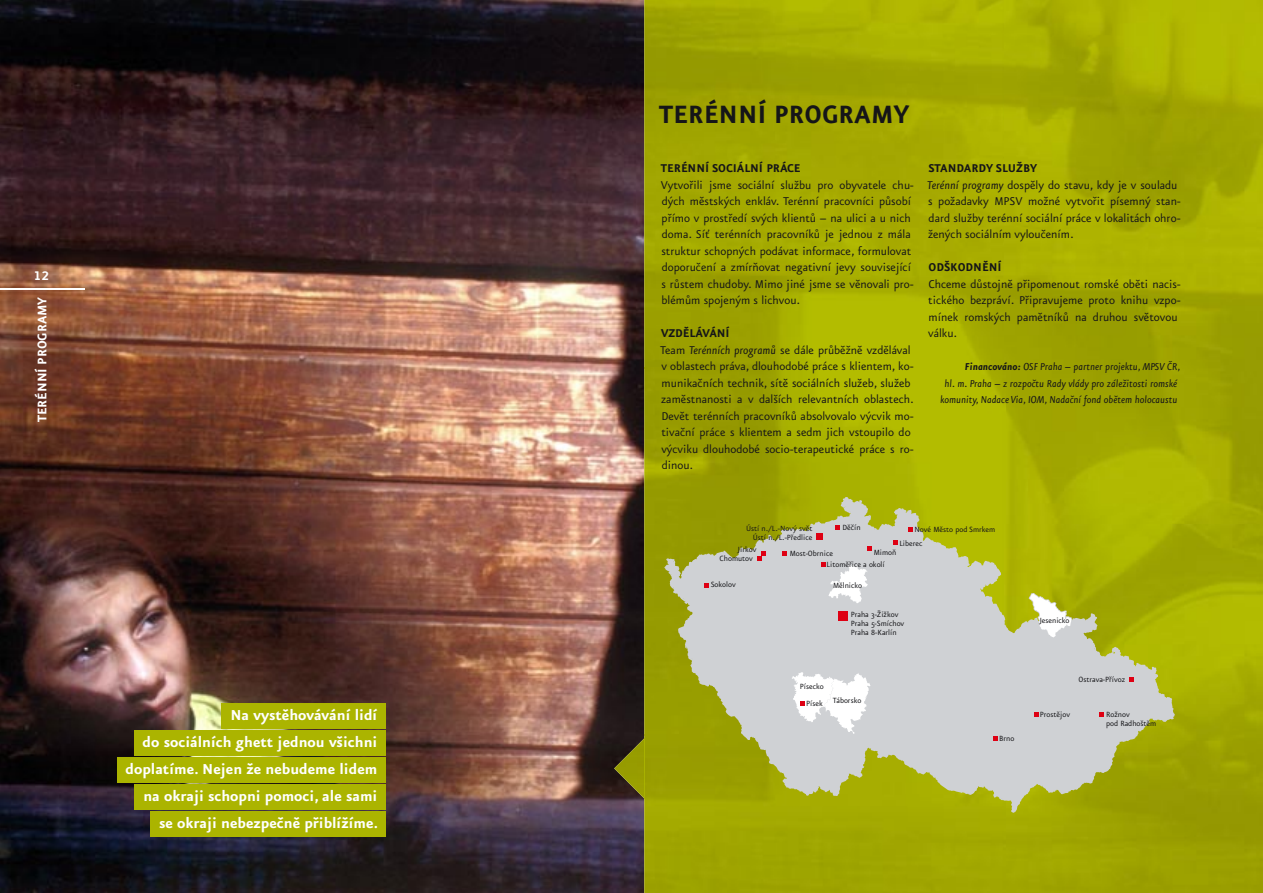
<style>
.page{position:relative;width:1263px;height:893px;background:#fff}
.page>*{position:absolute;margin:0;border:0;box-sizing:border-box;transform-origin:0 0}
.t1{font:700 30px "Eureka Sans OT";color:#151518}
.t2{font:700 17.25px/27px "Eureka Sans OT";color:#fff;text-align:right}
.t3{font:700 15px "Eureka Sans OT";color:#fff}
.t4{font:13.5px/16.5px "Eureka Sans OT";color:#151518}
.t5{font:700 13.5px "Eureka Sans OT";color:#151518}
.t6{font:italic 12px/16.5px "Eureka Sans OT";color:#151518;text-align:right}
.t7{font:9px/9px "Eureka Sans OT";color:#151518}
.s1{font-weight:700}
.s2{font-style:italic}
</style>
<div class="page">
<img style="left:0;top:0;width:1263px;height:893px">
<img style="left:614px;top:738px;width:30px;height:60px">
<img style="left:644px;top:738px;width:1px;height:60px">
<hr style="left:0;top:288px;width:85px;height:1px;background:#fff">
<div style="left:222px;top:704px;width:164px;height:25px;background:#abb400"></div>
<div style="left:134px;top:731px;width:252px;height:25px;background:#abb400"></div>
<div style="left:117px;top:758px;width:269px;height:25px;background:#abb400"></div>
<div style="left:135px;top:785px;width:251px;height:25px;background:#abb400"></div>
<div style="left:151px;top:812px;width:235px;height:25px;background:#abb400"></div>
<svg style="left:664px;top:497px;width:511px;height:316px;background:#bbbf75"></svg>
<div style="left:838px;top:611px;width:9px;height:9px;background:#de0013"></div>
<svg style="left:993px;top:736px;width:4px;height:4px"></svg>
<svg style="left:893px;top:541px;width:5px;height:4px"></svg>
<svg style="left:867px;top:546px;width:5px;height:5px"></svg>
<svg style="left:835px;top:525px;width:5px;height:4px"></svg>
<div style="left:816px;top:534px;width:7px;height:6px;background:#de0013"></div>
<svg style="left:821px;top:562px;width:47px;height:41px"></svg>
<svg style="left:704px;top:583px;width:5px;height:4px"></svg>
<svg style="left:792px;top:672px;width:78px;height:62px"></svg>
<svg style="left:757px;top:551px;width:9px;height:10px"></svg>
<svg style="left:782px;top:551px;width:5px;height:4px"></svg>
<svg style="left:908px;top:528px;width:5px;height:4px"></svg>
<svg style="left:1129px;top:678px;width:4px;height:4px"></svg>
<svg style="left:1099px;top:712px;width:5px;height:4px"></svg>
<svg style="left:1034px;top:712px;width:4px;height:4px"></svg>
<svg style="left:1029px;top:594px;width:42px;height:43px"></svg>
<p class="t3" style="left:34px;top:268px;width:17px">12</p>
<p class="t3" style="left:34px;top:422px;width:127px;rotate:-90deg">TERÉNNÍ PROGRAMY</p>
<p class="t2" style="left:126px;top:702px;width:254px">Na vystěhovávání lidí<br>do sociálních ghett jednou všichni doplatíme. Nejen že nebudeme lidem na okraji schopni pomoci, ale sami<br>se okraji nebezpečně přiblížíme.</p>
<h1 class="t1" style="left:659px;top:99px;width:252px">TERÉNNÍ PROGRAMY</h1>
<p class="t5" style="left:661px;top:162px;width:141px">TERÉNNÍ SOCIÁLNÍ PRÁCE</p>
<p class="t4" style="left:661px;top:177px;width:254px">Vytvořili jsme sociální službu pro obyvatele chu&shy;dých městských enkláv. Terénní pracovníci působí přímo v prostředí svých klientů – na ulici a u nich doma. Síť terénních pracovníků je jednou z mála struktur schopných podávat informace, formulovat doporučení a zmírňovat negativní jevy související s růstem chudoby. Mimo jiné jsme se věnovali pro&shy;blémům spojeným s lichvou.</p>
<p class="t4" style="left:660px;top:326px;width:255px"><span class="s1">VZDĚLÁVÁNÍ<br></span>Team <span class="s2">Terénních programů</span> se dále průběžně vzdělával v oblastech práva, dlouhodobé práce s klientem, ko&shy;munikačních technik, sítě sociálních služeb, služeb zaměstnanosti a v dalších relevantních oblastech.<br>Devět terénních pracovníků absolvovalo výcvik mo&shy;tivační práce s klientem a sedm jich vstoupilo do výcviku dlouhodobé socio-terapeutické práce s ro&shy;dinou.</p>
<p class="t4" style="left:927px;top:161px;width:254px"><span class="s1">STANDARDY SLUŽBY<br></span><span class="s2">Terénní programy</span> dospěly do stavu, kdy je v souladu s požadavky MPSV možné vytvořit písemný stan&shy;dard služby terénní sociální práce v lokalitách ohro&shy;žených sociálním vyloučením.</p>
<p class="t5" style="left:928px;top:261px;width:75px">ODŠKODNĚNÍ</p>
<p class="t4" style="left:928px;top:276px;width:254px">Chceme důstojně připomenout romské oběti nacis&shy;tického bezpráví. Připravujeme proto knihu vzpo&shy;mínek romských pamětníků na druhou světovou válku.</p>
<p class="t6" style="left:940px;top:359px;width:242px"><span class="s1">Financováno:</span> OSF Praha – partner projektu, MPSV ČR,<br>hl. m. Praha – z rozpočtu Rady vlády pro záležitosti romské komunity, Nadace Via, IOM, Nadační fond obětem holocaustu</p>
<p class="t7" style="left:842px;top:523px;width:20px">Děčín</p>
<p class="t7" style="left:746px;top:524px;width:68px;text-align:right">Ústí n./L.-Nový svět<br>Ústí n./L.-Předlice</p>
<p class="t7" style="left:719px;top:554px;width:35px">Chomutov</p>
<p class="t7" style="left:914px;top:526px;width:82px">Nové Město pod Smrkem</p>
<p class="t7" style="left:899px;top:539px;width:25px">Liberec</p>
<p class="t7" style="left:738px;top:545px;width:20px">Jirkov</p>
<p class="t7" style="left:874px;top:548px;width:24px">Mimoň</p>
<p class="t7" style="left:790px;top:549px;width:45px">Most-Obrnice</p>
<p class="t7" style="left:827px;top:560px;width:60px">Litoměřice a okolí</p>
<p class="t7" style="left:711px;top:581px;width:27px">Sokolov</p>
<p class="t7" style="left:833px;top:582px;width:31px">Mělnicko</p>
<p class="t7" style="left:851px;top:611px;width:55px">Praha 3-Žižkov<br>Praha 5-Smíchov<br>Praha 8-Karlín</p>
<p class="t7" style="left:1039px;top:616px;width:32px">Jesenicko</p>
<p class="t7" style="left:800px;top:682px;width:25px">Písecko</p>
<p class="t7" style="left:806px;top:700px;width:18px">Písek</p>
<p class="t7" style="left:833px;top:697px;width:30px">Táborsko</p>
<p class="t7" style="left:999px;top:734px;width:17px">Brno</p>
<p class="t7" style="left:1078px;top:676px;width:48px">Ostrava-Přívoz</p>
<p class="t7" style="left:1040px;top:710px;width:32px">Prostějov</p>
<p class="t7" style="left:1106px;top:710px;width:52px">Rožnov<br>pod Radhoštěm</p>
</div>
